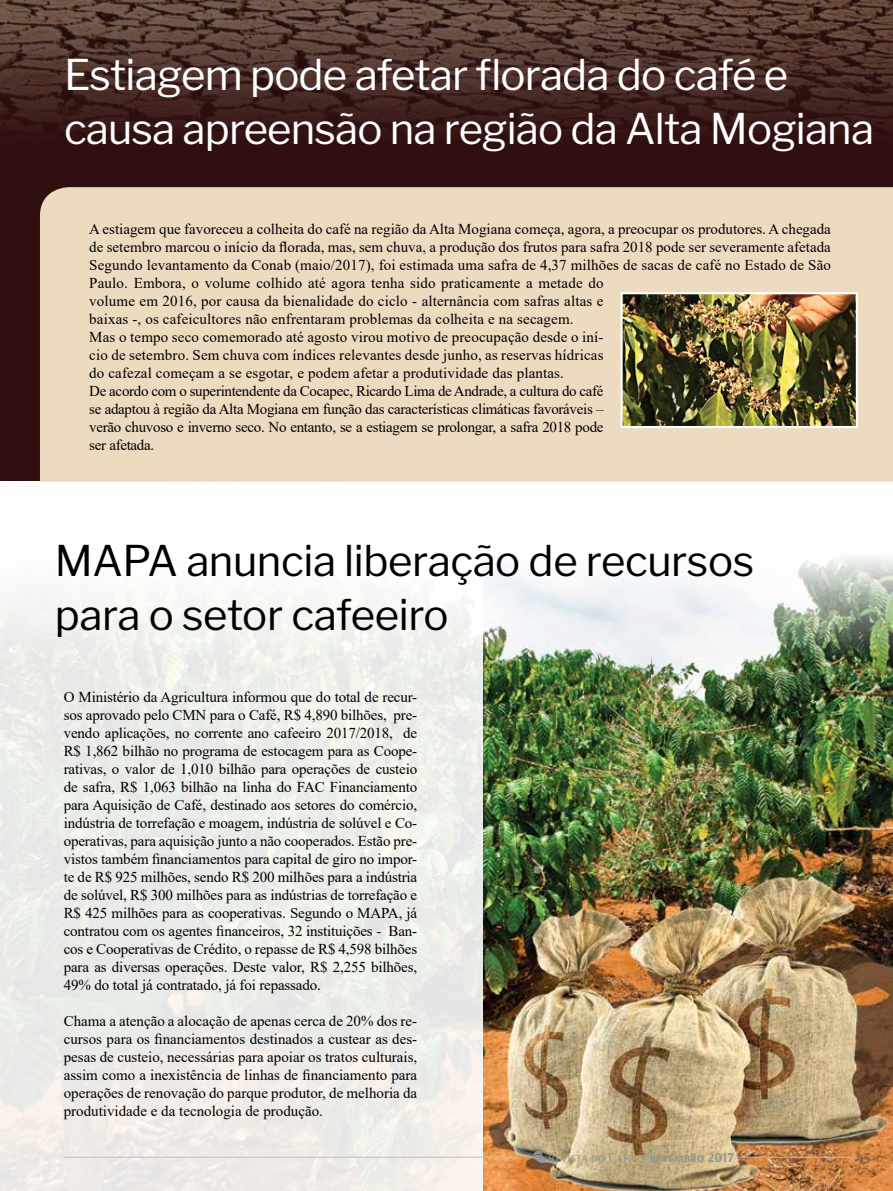
<style>
.page{position:relative;width:893px;height:1191px;background:#fff}
.page>*{position:absolute;margin:0;border:0;box-sizing:border-box;transform-origin:0 0}
.t1{font:42px/54px "Libre Franklin";letter-spacing:-.02em;color:#fff}
.t2{font:42px/54px "Libre Franklin";letter-spacing:-.01em;color:#000}
.t3{font:15px/18px "Times New Roman";color:#000;text-align:justify}
.t4{font:15px "Arsenal";color:#58595b}
.t5{font:13.5px "Arsenal";color:#939598}
.s1{font-weight:700}
</style>
<div class="page">
<img style="left:0;top:0;width:893px;height:423px">
<img style="left:0;top:423px;width:893px;height:768px">
<div style="left:0;top:486px;width:483px;height:705px;background:linear-gradient(to bottom,#f6f9f6,#e9e8e3)"></div>
<img style="left:623px;top:295px;width:232px;height:130px">
<div style="left:620px;top:292px;width:238px;height:136px;border:2px solid #fff"></div>
<hr style="left:64px;top:1157px;width:455px;height:1px;background:#bcbec0">
<hr style="left:735px;top:1157px;width:116px;height:1px;background:#bcbec0">
<svg style="left:533px;top:1150px;width:13px;height:13px"></svg>
<h1 class="t1" style="left:64px;top:48px;width:811px">Estiagem pode afetar florada do café e causa apreensão na região da Alta Mogiana</h1>
<p class="t3" style="left:89px;top:220px;width:743px;text-align:left">A estiagem que favoreceu a colheita do café na região da Alta Mogiana começa, agora, a preocupar os produtores. A chegada de setembro marcou o início da florada, mas, sem chuva, a produção dos frutos para safra 2018 pode ser severamente afetada Segundo levantamento da Conab (maio/2017), foi estimada uma safra de 4,37 milhões de sacas de café no Estado de São Paulo. Embora, o volume colhido até agora tenha sido praticamente a metade do<br>volume em 2016, por causa da bienalidade do ciclo - alternância com safras altas e<br>baixas -, os cafeicultores não enfrentaram problemas da colheita e na secagem.<br>Mas o tempo seco comemorado até agosto virou motivo de preocupação desde o iní-<br>cio de setembro. Sem chuva com índices relevantes desde junho, as reservas hídricas<br>do cafezal começam a se esgotar, e podem afetar a produtividade das plantas.<br>De acordo com o superintendente da Cocapec, Ricardo Lima de Andrade, a cultura do café<br>se adaptou à região da Alta Mogiana em função das características climáticas favoráveis –<br>verão chuvoso e inverno seco. No entanto, se a estiagem se prolongar, a safra 2018 pode<br>ser afetada.</p>
<h1 class="t2" style="left:55px;top:534px;width:701px">MAPA anuncia liberação de recursos para o setor cafeeiro</h1>
<p class="t3" style="left:64px;top:688px;width:355px">O Ministério da Agricultura informou que do total de recur&shy;sos aprovado pelo CMN para o Café, R$ 4,890 bilhões, pre&shy;vendo aplicações, no corrente ano cafeeiro 2017/2018, de R$ 1,862 bilhão no programa de estocagem para as Coope&shy;rativas, o valor de 1,010 bilhão para operações de custeio de safra, R$ 1,063 bilhão na linha do FAC Financiamento para Aquisição de Café, destinado aos setores do comércio, indústria de torrefação e moagem, indústria de solúvel e Co&shy;operativas, para aquisição junto a não cooperados. Estão pre&shy;vistos também financiamentos para capital de giro no impor&shy;te de R$ 925 milhões, sendo R$ 200 milhões para a indústria de solúvel, R$ 300 milhões para as indústrias de torrefação e R$ 425 milhões para as cooperativas. Segundo o MAPA, já contratou com os agentes financeiros, 32 instituições - Ban&shy;cos e Cooperativas de Crédito, o repasse de R$ 4,598 bilhões para as diversas operações. Deste valor, R$ 2,255 bilhões, 49% do total já contratado, já foi repassado.</p>
<p class="t3" style="left:64px;top:1012px;width:355px">Chama a atenção a alocação de apenas cerca de 20% dos re&shy;cursos para os financiamentos destinados a custear as des&shy;pesas de custeio, necessárias para apoiar os tratos culturais, assim como a inexistência de linhas de financiamento para operações de renovação do parque produtor, de melhoria da produtividade e da tecnologia de produção.</p>
<p class="t5" style="left:548px;top:1147px;width:187px">Revista do Café | <span class="s1">setembro 2017</span></p>
<p class="t4" style="left:856px;top:1147px;width:16px">45</p>
</div>
